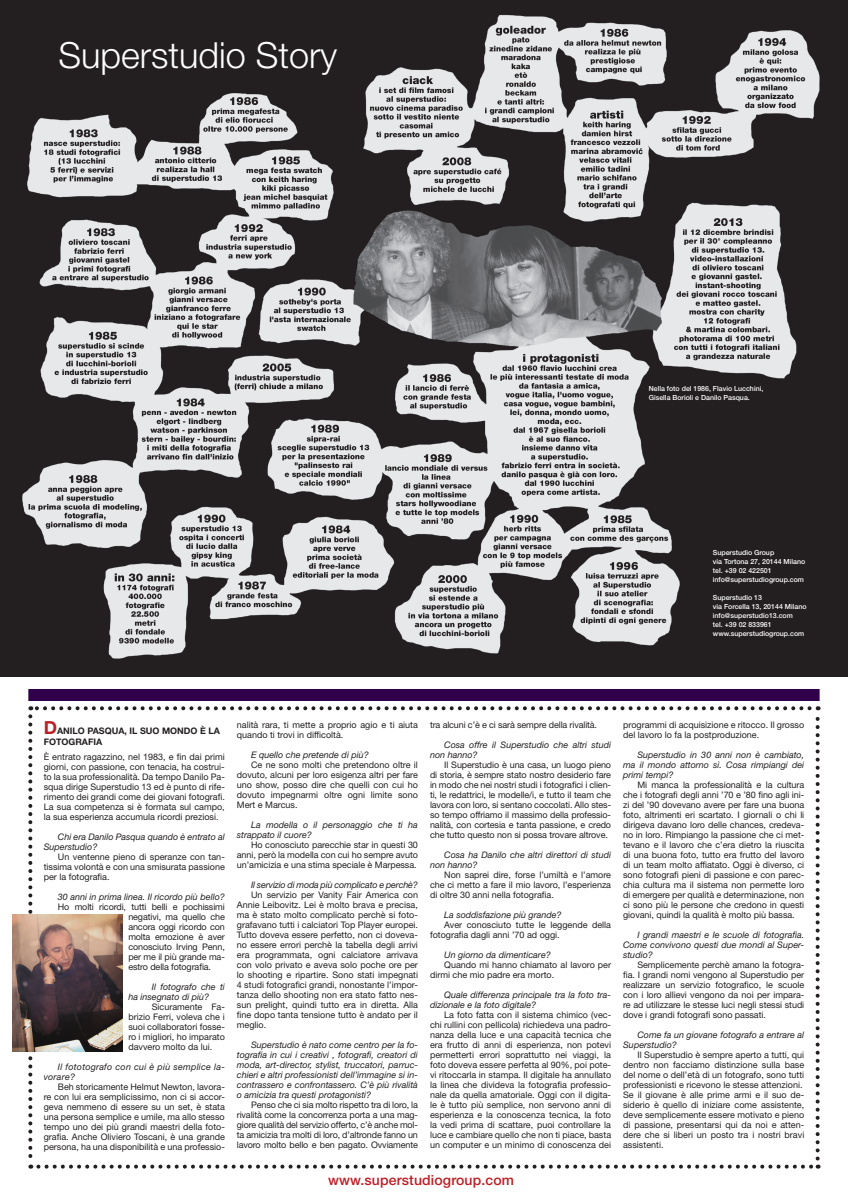
<style>
.page{position:relative;width:848px;height:1197px;background:#fff}
.page>*{position:absolute;margin:0;border:0;box-sizing:border-box;transform-origin:0 0}
.t1{font:300 36px "Helvetica Neue LT Std";color:#fff}
.t2{font:500 14px "Helvetica Neue LT Std";letter-spacing:.01em;color:#be1e23}
.t3{font:9px/10px "Helvetica Neue LT Std";color:#231f20;text-align:justify}
.t4{font:italic 9px/10px "Helvetica Neue LT Std";color:#231f20}
.t5{font:italic 9px/10px "Helvetica Neue LT Std";letter-spacing:.025em;color:#231f20}
.t6{font:700 9px/10px "Helvetica Neue LT Std";color:#231f20}
.t7{font:500 7px/9px "Helvetica Neue LT Std";color:#fff}
.s1{font-size:18px;color:#be1e23}
</style>
<div class="page">
<img style="left:0;top:0;width:848px;height:676px">
<svg style="left:28px;top:716px;width:4px;height:452px"></svg>
<svg style="left:38px;top:1164px;width:780px;height:4px"></svg>
<svg style="left:815px;top:706px;width:4px;height:452px"></svg>
<svg style="left:30px;top:706px;width:779px;height:4px"></svg>
<div style="left:28px;top:689px;width:791px;height:12px;background:#31004a"></div>
<img style="left:13px;top:914px;width:110px;height:137px">
<h1 class="t1" style="left:58px;top:33px;width:280px">Superstudio Story</h1>
<p class="t7" style="left:648px;top:384px;width:116px">Nella foto del 1986, Flavio Lucchini,<br>Gisella Borioli e Danilo Pasqua.</p>
<p class="t7" style="left:713px;top:548px;width:94px">Superstudio Group<br>via Tortona 27, 20144 Milano tel. +39 02 422501 info@superstudiogroup.com</p>
<p class="t7" style="left:713px;top:593px;width:95px">Superstudio 13<br>via Forcella 13, 20144 Milano info@superstudio13.com<br>tel. +39 02 833961 www.superstudiogroup.com</p>
<p class="t6" style="left:44px;top:726px;width:178px"><span class="s1">D</span>ANILO PASQUA, IL SUO MONDO È LA<br>FOTOGRAFIA</p>
<p class="t3" style="left:44px;top:751px;width:183px">È entrato ragazzino, nel 1983, e fin dai primi giorni, con passione, con tenacia, ha costrui&shy;to la sua professionalità. Da tempo Danilo Pa&shy;squa dirige Superstudio 13 ed è punto di rife&shy;rimento dei grandi come dei giovani fotografi.<br>La sua competenza si è formata sul campo, la sua esperienza accumula ricordi preziosi.</p>
<p class="t4" style="left:44px;top:831px;width:183px;text-indent:14px">Chi era Danilo Pasqua quando è entrato al<br>Superstudio?</p>
<p class="t3" style="left:44px;top:851px;width:183px;text-indent:14px">Un ventenne pieno di speranze con tan&shy;tissima volontà e con una smisurata passione per la fotografia.</p>
<p class="t4" style="left:58px;top:891px;width:168px">30 anni in prima linea. Il ricordo più bello?</p>
<p class="t3" style="left:128px;top:901px;width:98px;text-indent:-70px">Ho molti ricordi, tutti belli e pochissimi negativi, ma quello che ancora oggi ricordo con molta emozione è aver conosciuto Irving Penn, per me il più grande ma&shy;estro della fotografia.</p>
<p class="t4" style="left:128px;top:981px;width:98px;text-indent:23px">Il fotografo che ti ha insegnato di più?</p>
<p class="t3" style="left:128px;top:1001px;width:98px;text-indent:23px">Sicuramente Fa&shy;brizio Ferri, voleva che i suoi collaboratori fosse&shy;ro i migliori, ho imparato davvero molto da lui.</p>
<p class="t5" style="left:44px;top:1061px;width:183px;text-indent:14px">Il fototografo con cui è più semplice la&shy;vorare?</p>
<p class="t3" style="left:44px;top:1081px;width:183px;text-indent:14px">Beh storicamente Helmut Newton, lavora&shy;re con lui era semplicissimo, non ci si accor&shy;geva nemmeno di essere su un set, è stata una persona semplice e umile, ma allo stesso tempo uno dei più grandi maestri della foto&shy;grafia. Anche Oliviero Toscani, è una grande persona, ha una disponibilità e una professio-</p>
<p class="t3" style="left:237px;top:719px;width:183px">nalità rara, ti mette a proprio agio e ti aiuta quando ti trovi in difficoltà.</p>
<p class="t4" style="left:251px;top:749px;width:119px">E quello che pretende di più?</p>
<p class="t3" style="left:237px;top:759px;width:183px;text-indent:14px">Ce ne sono molti che pretendono oltre il dovuto, alcuni per loro esigenza altri per fare uno show, posso dire che quelli con cui ho dovuto impegnarmi oltre ogni limite sono Mert e Marcus.</p>
<p class="t4" style="left:237px;top:819px;width:183px;text-indent:14px">La modella o il personaggio che ti ha strappato il cuore?</p>
<p class="t3" style="left:237px;top:839px;width:183px;text-indent:14px">Ho conosciuto parecchie star in questi 30 anni, però la modella con cui ho sempre avuto un’amicizia e una stima speciale è Marpessa.</p>
<p class="t4" style="left:251px;top:879px;width:168px">Il servizio di moda più complicato e perchè?</p>
<p class="t3" style="left:237px;top:889px;width:183px;text-indent:14px">Un servizio per Vanity Fair America con Annie Leibovitz. Lei è molto brava e precisa, ma è stato molto complicato perchè si foto&shy;grafavano tutti i calciatori Top Player europei.<br>Tutto doveva essere perfetto, non ci doveva&shy;no essere errori perchè la tabella degli arrivi era programmata, ogni calciatore arrivava con volo privato e aveva solo poche ore per lo shooting e ripartire. Sono stati impegnati 4 studi fotografici grandi, nonostante l’impor&shy;tanza dello shooting non era stato fatto nes&shy;sun prelight, quindi tutto era in diretta. Alla fine dopo tanta tensione tutto è andato per il meglio.</p>
<p class="t4" style="left:237px;top:1039px;width:183px;text-align:justify;text-indent:14px">Superstudio è nato come centro per la fo&shy;tografia in cui i creativi , fotografi, creatori di moda, art-director, stylist, truccatori, parruc&shy;chieri e altri professionisti dell’immagine si in&shy;contrassero e confrontassero. C’è più rivalità o amicizia tra questi protagonisti?</p>
<p class="t3" style="left:237px;top:1099px;width:183px;text-indent:14px">Penso che ci sia molto rispetto tra di loro, la rivalità come la concorrenza porta a una mag&shy;giore qualità del servizio offerto, c’è anche mol&shy;ta amicizia tra molti di loro, d’altronde fanno un lavoro molto bello e ben pagato. Ovviamente</p>
<p class="t3" style="left:430px;top:719px;width:169px">tra alcuni c’è e ci sarà sempre della rivalità.</p>
<p class="t4" style="left:430px;top:739px;width:183px;text-indent:14px">Cosa offre il Superstudio che altri studi non hanno?</p>
<p class="t3" style="left:430px;top:759px;width:183px;text-indent:14px">Il Superstudio è una casa, un luogo pieno di storia, è sempre stato nostro desiderio fare in modo che nei nostri studi i fotografici i clien&shy;ti, le redattrici, le modelle/i, e tutto il team che lavora con loro, si sentano coccolati. Allo stes&shy;so tempo offriamo il massimo della professio&shy;nalità, con cortesia e tanta passione, e credo che tutto questo non si possa trovare altrove.</p>
<p class="t4" style="left:430px;top:849px;width:183px;text-indent:14px">Cosa ha Danilo che altri direttori di studi non hanno?</p>
<p class="t3" style="left:430px;top:869px;width:183px;text-indent:14px">Non saprei dire, forse l’umiltà e l’amore che ci metto a fare il mio lavoro, l’esperienza di oltre 30 anni nella fotografia.</p>
<p class="t4" style="left:444px;top:909px;width:119px">La soddisfazione più grande?</p>
<p class="t3" style="left:430px;top:919px;width:183px;text-indent:14px">Aver conosciuto tutte le leggende della fotografia dagli anni ’70 ad oggi.</p>
<p class="t4" style="left:444px;top:949px;width:108px">Un giorno da dimenticare?</p>
<p class="t3" style="left:430px;top:959px;width:183px;text-indent:14px">Quando mi hanno chiamato al lavoro per dirmi che mio padre era morto.</p>
<p class="t4" style="left:430px;top:989px;width:183px;text-indent:14px">Quale differenza principale tra la foto tra&shy;dizionale e la foto digitale?</p>
<p class="t3" style="left:430px;top:1009px;width:183px;text-indent:14px">La foto fatta con il sistema chimico (vec&shy;chi rullini con pellicola) richiedeva una padro&shy;nanza della luce e una capacità tecnica che era frutto di anni di esperienza, non potevi permetterti errori soprattutto nei viaggi, la foto doveva essere perfetta al 90%, poi pote&shy;vi ritoccarla in stampa. Il digitale ha annullato la linea che divideva la fotografia professio&shy;nale da quella amatoriale. Oggi con il digita&shy;le è tutto più semplice, non servono anni di esperienza e la conoscenza tecnica, la foto la vedi prima di scattare, puoi controllare la luce e cambiare quello che non ti piace, basta un computer e un minimo di conoscenza dei</p>
<h2 class="t2" style="left:328px;top:1171px;width:187px">www.superstudiogroup.com</h2>
<p class="t3" style="left:623px;top:719px;width:183px">programmi di acquisizione e ritocco. Il grosso del lavoro lo fa la postproduzione.</p>
<p class="t4" style="left:623px;top:749px;width:183px;text-align:justify;text-indent:14px">Superstudio in 30 anni non è cambiato, ma il mondo attorno sì. Cosa rimpiangi dei primi tempi?</p>
<p class="t3" style="left:623px;top:779px;width:183px;text-indent:14px">Mi manca la professionalità e la cultura che i fotografi degli anni ’70 e ’80 fino agli ini&shy;zi del ’90 dovevano avere per fare una buona foto, altrimenti eri scartato. I giornali o chi li dirigeva davano loro delle chances, credeva&shy;no in loro. Rimpiango la passione che ci met&shy;tevano e il lavoro che c’era dietro la riuscita di una buona foto, tutto era frutto del lavoro di un team molto affiatato. Oggi è diverso, ci sono fotografi pieni di passione e con parec&shy;chia cultura ma il sistema non permette loro di emergere per qualità e determinazione, non ci sono più le persone che credono in questi giovani, quindi la qualità è molto più bassa.</p>
<p class="t4" style="left:623px;top:929px;width:183px;text-align:justify;text-indent:14px">I grandi maestri e le scuole di fotografia.<br>Come convivono questi due mondi al Super&shy;studio?</p>
<p class="t3" style="left:623px;top:959px;width:183px;text-indent:14px">Semplicemente perchè amano la fotogra&shy;fia. I grandi nomi vengono al Superstudio per realizzare un servizio fotografico, le scuole con i loro allievi vengono da noi per impara&shy;re ad utilizzare le stesse luci negli stessi studi dove i grandi fotografi sono passati.</p>
<p class="t4" style="left:623px;top:1029px;width:183px;text-indent:14px">Come fa un giovane fotografo a entrare al<br>Superstudio?</p>
<p class="t3" style="left:623px;top:1049px;width:183px;text-align:left;text-indent:14px">Il Superstudio è sempre aperto a tutti, qui dentro non facciamo distinzione sulla base del nome o dell’età di un fotografo, sono tutti professionisti e ricevono le stesse attenzioni.<br>Se il giovane è alle prime armi e il suo de&shy;siderio è quello di iniziare come assistente, deve semplicemente essere motivato e pieno di passione, presentarsi qui da noi e atten&shy;dere che si liberi un posto tra i nostri bravi assistenti.</p>
</div>
